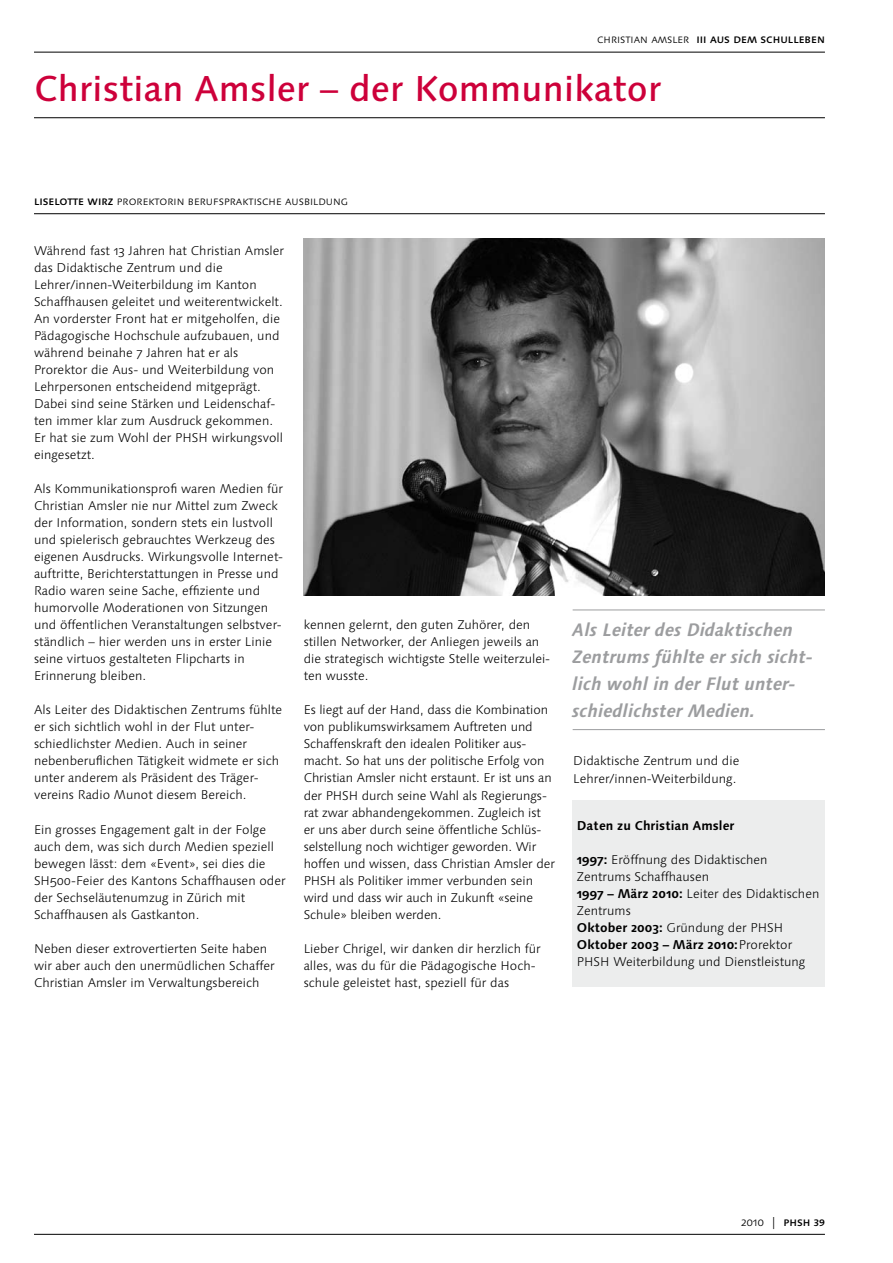
<style>
.page{position:relative;width:893px;height:1263px;background:#fff}
.page>*{position:absolute;margin:0;border:0;box-sizing:border-box;transform-origin:0 0}
.t1{font:500 36px "Linotype Syntax";letter-spacing:.005em;color:#cd003a}
.t2{font:italic 700 18px/27px "Linotype Syntax Os F";letter-spacing:.005em;color:#9c9d9f}
.t3{font:300 12.75px/17px "Linotype Syntax Os F";letter-spacing:.005em;color:#000}
.t4{font:700 12.75px "Linotype Syntax Os F";letter-spacing:.005em;color:#000}
.t5{font:300 12px "Linotype Syntax SC";color:#000}
.t6{font:500 12px "Linotype Syntax SC";color:#000}
.s1{font-weight:300}
.s2{font-weight:500}
.s3{font-weight:700}
</style>
<div class="page">
<hr style="left:34px;top:52px;width:791px;height:1px;background:#000">
<hr style="left:34px;top:1234px;width:791px;height:1px;background:#000">
<hr style="left:34px;top:117px;width:791px;height:1px;background:#000">
<hr style="left:34px;top:213px;width:791px;height:1px;background:#000">
<div style="left:573px;top:800px;width:252px;height:186px;background:#eceded"></div>
<img style="left:303px;top:238px;width:522px;height:357px">
<hr style="left:573px;top:610px;width:252px;height:1px;background:#9c9d9f">
<hr style="left:573px;top:729px;width:252px;height:1px;background:#9c9d9f">
<p class="t6" style="left:597px;top:32px;width:229px"><span class="s1">christian amsler</span> iii aus dem schulleben</p>
<h1 class="t1" style="left:34px;top:66px;width:629px">Christian Amsler – der Kommunikator</h1>
<p class="t5" style="left:34px;top:194px;width:315px"><span class="s2">liselotte wirz</span> prorektorin berufspraktische ausbildung</p>
<p class="t3" style="left:34px;top:242px;width:252px">Während fast 13 Jahren hat Christian Amsler das Didaktische Zentrum und die Lehrer/innen-Weiterbildung im Kanton Schaffhausen geleitet und weiterentwickelt.<br>An vorderster Front hat er mitgeholfen, die Pädagogische Hochschule aufzubauen, und während beinahe 7 Jahren hat er als Prorektor die Aus- und Weiterbildung von Lehrpersonen entscheidend mitgeprägt.<br>Dabei sind seine Stärken und Leidenschaf&shy;ten immer klar zum Ausdruck gekommen.<br>Er hat sie zum Wohl der PHSH wirkungsvoll eingesetzt.</p>
<p class="t3" style="left:34px;top:480px;width:251px">Als Kommunikationsprofi waren Medien für Christian Amsler nie nur Mittel zum Zweck der Information, sondern stets ein lustvoll und spielerisch gebrauchtes Werkzeug des eigenen Ausdrucks. Wirkungsvolle Internet&shy;auftritte, Berichterstattungen in Presse und Radio waren seine Sache, effiziente und humorvolle Moderationen von Sitzungen und öffentlichen Veranstaltungen selbstver&shy;ständlich – hier werden uns in erster Linie seine virtuos gestalteten Flipcharts in Erinnerung bleiben.</p>
<p class="t3" style="left:34px;top:702px;width:250px">Als Leiter des Didaktischen Zentrums fühlte er sich sichtlich wohl in der Flut unter&shy;schiedlichster Medien. Auch in seiner nebenberuflichen Tätigkeit widmete er sich unter anderem als Präsident des Träger&shy;vereins Radio Munot diesem Bereich.</p>
<p class="t3" style="left:34px;top:821px;width:253px">E in grosses E ngagement galt in der Folge auch dem, was sich durch Medien speziell bewegen lässt: dem «Event», sei dies die SH500-Feier des Kantons Schaffhausen oder der Sechseläutenumzug in Zürich mit Schaffhausen als Gastkanton.</p>
<p class="t3" style="left:34px;top:940px;width:242px">Neben dieser extrovertierten Seite haben wir aber auch den unermüdlichen Schaffer<br>Christian Amsler im Verwaltungsbereich</p>
<p class="t3" style="left:304px;top:617px;width:248px">kennen gelernt, den guten Zuhörer, den stillen Networker, der Anliegen jeweils an die strategisch wichtigste Stelle weiterzulei&shy;ten wusste.</p>
<p class="t3" style="left:304px;top:702px;width:253px">Es liegt auf der Hand, dass die Kombination von publikumswirksamem Auftreten und Schaffenskraft den idealen Politiker aus&shy;macht. So hat uns der politische E rfolg von Christian Amsler nicht erstaunt. E r ist uns an der PHSH durch seine Wahl als Regierungs&shy;rat zwar abhandengekommen. Zugleich ist er uns aber durch seine öffentliche Schlüs&shy;selstellung noch wichtiger geworden. Wir hoffen und wissen, dass Christian Amsler der PHSH als Politiker immer verbunden sein wird und dass wir auch in Zukunft «seine Schule» bleiben werden.</p>
<p class="t3" style="left:304px;top:940px;width:239px">Lieber Chrigel, wir danken dir herzlich für alles, was du für die Pädagogische Hoch&shy;schule geleistet hast, speziell für das</p>
<h2 class="t2" style="left:573px;top:616px;width:242px">Als Leiter des Didaktischen<br>Zentrums fühlte er sich sicht&shy;lich wohl in der Flut unter&shy;schiedlichster Medien.</h2>
<p class="t3" style="left:573px;top:753px;width:168px">Didaktische Zentrum und die<br>Lehrer/innen-Weiterbildung.</p>
<p class="t4" style="left:577px;top:818px;width:159px">Daten zu Christian Amsler</p>
<p class="t3" style="left:577px;top:852px;width:244px"><span class="s3">1997:</span> E röffnung des Didaktischen<br>Zentrums Schaffhausen<br><span class="s3">1997 – März 2010:</span> Leiter des Didaktischen<br>Zentrums<br><span class="s3">Oktober 2003:</span> Gründung der PHSH<br><span class="s3">Oktober 2003 – März 2010:</span>Prorektor<br>PHSH Weiterbildung und Dienstleistung</p>
<p class="t6" style="left:741px;top:1214px;width:85px"><span class="s1">2010 |</span> phsh 39</p>
</div>
